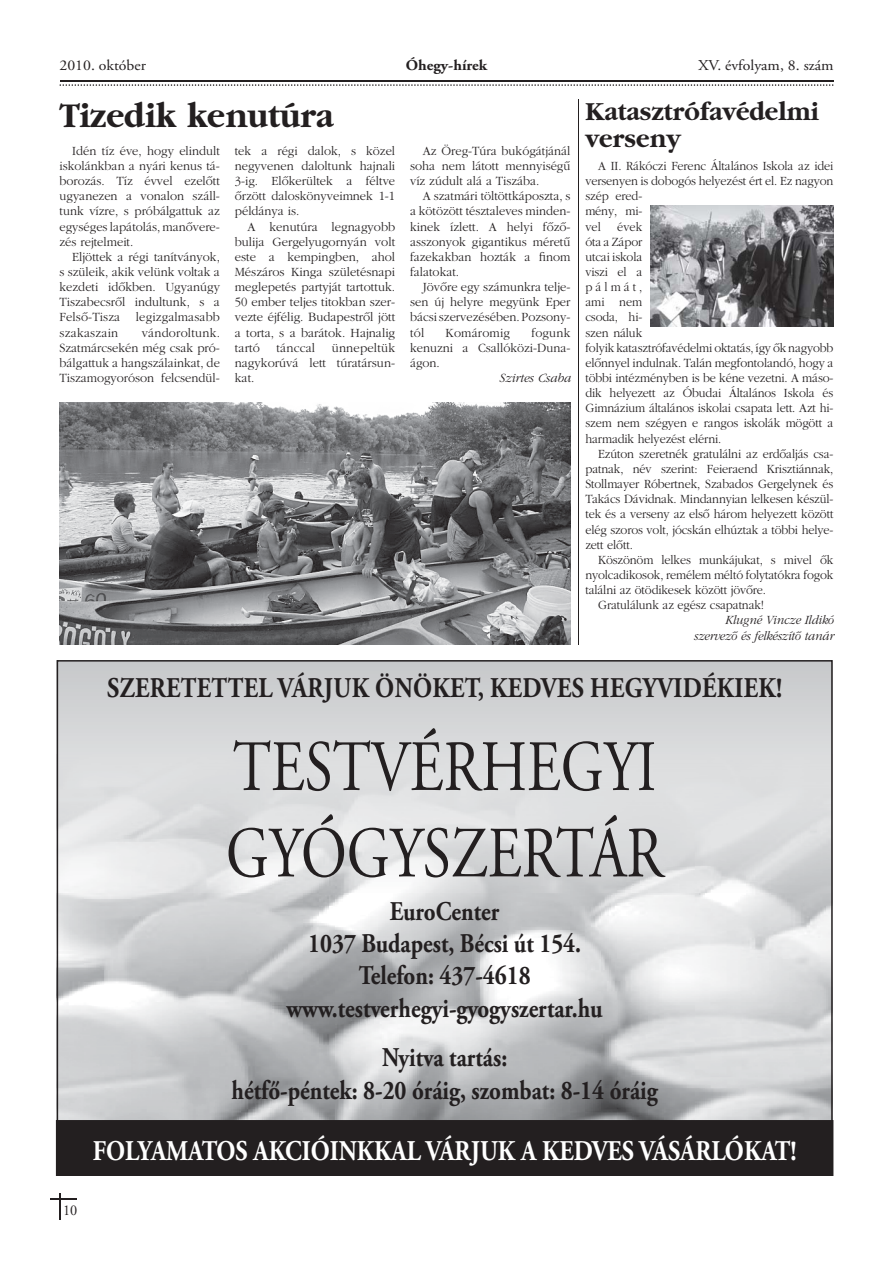
<style>
.page{position:relative;width:893px;height:1263px;background:#fff}
.page>*{position:absolute;margin:0;border:0;box-sizing:border-box;transform-origin:0 0}
.t1{font:72px/86.4px "Adobe Garamond Pro";color:#231f20;scale:.8 1}
.t2{font:36px "Garamond H Bold";color:#231f20;scale:.95 1}
.t3{font:700 28.5px "Adobe Garamond Pro";color:#fff;scale:.85 1}
.t4{font:700 28.5px "Adobe Garamond Pro";letter-spacing:.015em;color:#231f20;scale:.85 1}
.t5{font:700 27px/32.4px "Adobe Garamond Pro";color:#231f20;text-align:center;scale:.85 1}
.t6{font:27px/26.4px "Garamond H Bold";color:#231f20;scale:.95 1}
.t7{font:15px "Adobe Garamond Pro";color:#231f20;scale:1.05 1}
.t8{font:700 15px "Adobe Garamond Pro";color:#231f20;scale:1.05 1}
.t9{font:15px "Adobe Garamond Pro";color:#231f20;scale:.95 1}
.t10{font:13.05px/15.1px "Garamond H Light";letter-spacing:-.01em;color:#231f20;scale:.94 1}
.t11{font:13.05px/15.1px "Garamond H Light";letter-spacing:-.01em;color:#231f20;text-align:justify;scale:.96 1}
.t12{font:13.05px/15.1px "Garamond H Light";letter-spacing:-.01em;color:#231f20;text-align:justify}
.t13{font:italic 13.05px/15.1px "Garamond H Light";letter-spacing:-.01em;color:#231f20;text-align:right;scale:.94 1}
.t14{font:italic 13.05px "Garamond H Light";letter-spacing:-.01em;color:#231f20;scale:.96 1}
.t15{font:13.05px "Garamond H Light";letter-spacing:.015em;color:#231f20;scale:.96 1}
.t16{font:13.05px "Garamond H Light";letter-spacing:.01em;color:#231f20}
</style>
<div class="page">
<svg style="left:60px;top:84px;width:773px;height:2px"></svg>
<hr style="left:60px;top:80px;width:773px;height:2px;background:#231f20">
<svg style="left:59px;top:1193px;width:1px;height:27px"></svg>
<hr style="left:50px;top:1198px;width:27px;height:2px;background:#231f20">
<svg style="left:57px;top:660px;width:776px;height:460px;background:#d0d1d2"></svg>
<div style="left:56px;top:1120px;width:777px;height:56px;background:#231f20"></div>
<img style="left:60px;top:402px;width:510px;height:243px">
<img style="left:651px;top:205px;width:182px;height:122px">
<hr style="left:578px;top:99px;width:1px;height:546px;background:#231f20">
<p class="t7" style="left:60px;top:60px;width:84px">2010. október</p>
<p class="t8" style="left:406px;top:59px;width:79px">Óhegy-hírek</p>
<p class="t7" style="left:698px;top:60px;width:130px">XV. évfolyam, 8. szám</p>
<h2 class="t2" style="left:60px;top:102px;width:290px">Tizedik kenutúra</h2>
<h3 class="t6" style="left:585px;top:101px;width:247px">Katasztrófavédelmi verseny</h3>
<p class="t11" style="left:410px;top:144px;width:169px;text-indent:13px">Az Öreg-Túra bukógátjánál soha nem látott mennyiségû víz zúdult alá a Tiszába.</p>
<p class="t11" style="left:410px;top:189px;width:169px;text-indent:13px">A szatmári töltöttkáposzta, s a kötözött tésztaleves minden&shy;kinek ízlett. A helyi fôzô&shy;asszonyok gigantikus méretû fazekakban hozták a finom falatokat.</p>
<p class="t11" style="left:410px;top:280px;width:169px;text-indent:13px">Jövôre egy számunkra telje&shy;sen új helyre megyünk Eper bácsi szervezésében. Pozsony&shy;tól</p>
<p class="t11" style="left:235px;top:144px;width:169px">tek a régi dalok, s közel negyvenen daloltunk hajnali 3-ig. Elôkerültek a féltve ôrzött daloskönyveimnek 1-1 példánya is.</p>
<p class="t12" style="left:235px;top:220px;width:162px;text-indent:13px">A kenutúra legnagyobb bulija Gergelyugornyán volt este a kempingben, ahol Mészáros Kinga születésnapi meglepetés partyját tartottuk.<br>50 ember teljes titokban szer&shy;vezte éjfélig. Budapestrôl jött a torta, s a barátok. Hajnalig tartó</p>
<p class="t11" style="left:60px;top:144px;width:169px;text-indent:13px">Idén tíz éve, hogy elindult iskolánkban a nyári kenus tá&shy;borozás. Tíz évvel ezelôtt ugyanezen a vonalon száll&shy;tunk vízre, s próbálgattuk az egységes lapátolás, manôvere&shy;zés rejtelmeit.</p>
<p class="t11" style="left:60px;top:250px;width:169px;text-indent:13px">Eljöttek a régi tanítványok, s szüleik, akik velünk voltak a kezdeti idôkben. Ugyanúgy Tiszabecsrôl indultunk, s a Felsô-Tisza legizgalmasabb szakaszain</p>
<p class="t10" style="left:585px;top:159px;width:265px;text-indent:13px">A II. Rákóczi Ferenc Általános Iskola az idei versenyen is dobogós helyezést ért el. Ez nagyon szép ered-<br>mény, mi-<br>vel</p>
<p class="t10" style="left:585px;top:220px;width:265px;text-indent:32px">évek<br>óta a Zápor<br>utcai iskola<br>viszi el a<br>pálmát,<br>ami nem<br>csoda, hi-<br>szen náluk<br>folyik katasztrófavédelmi oktatás, így ôk nagyobb elônnyel indulnak. Talán megfontolandó, hogy a többi intézményben is be kéne vezetni. A máso&shy;dik helyezett az Óbudai Általános Iskola és<br>Gimnázium általános iskolai csapata lett. Azt hi&shy;szem nem szégyen e rangos iskolák mögött a harmadik helyezést elérni.</p>
<p class="t10" style="left:585px;top:447px;width:265px;text-align:justify;text-indent:13px">Ezúton szeretnék gratulálni az erdôaljás csa&shy;patnak, név szerint: Feieraend Krisztiánnak, Stollmayer Róbertnek, Szabados Gergelynek és Takács Dávidnak. Mindannyian lelkesen készül&shy;tek és a verseny az elsô három helyezett között elég szoros volt, jócskán elhúztak a többi helye&shy;zett elôtt.</p>
<p class="t10" style="left:598px;top:553px;width:252px">Köszönöm lelkes munkájukat, s mivel ôk</p>
<p class="t10" style="left:585px;top:568px;width:265px">nyolcadikosok, remélem méltó folytatókra fogok</p>
<p class="t10" style="left:585px;top:583px;width:194px">találni az ötödikesek között jövôre.</p>
<p class="t10" style="left:598px;top:599px;width:178px">Gratulálunk az egész csapatnak!</p>
<p class="t13" style="left:693px;top:614px;width:150px">Klugné Vincze Ildikó szervezô és felkészítô tanár</p>
<p class="t11" style="left:60px;top:326px;width:169px;text-indent:82px">vándoroltunk.<br>Szatmárcsekén még csak pró&shy;bálgattuk a hangszálainkat, de Tiszamogyoróson felcsendül-</p>
<p class="t11" style="left:410px;top:326px;width:169px;text-indent:121px">fogunk kenuzni a Csallóközi-Duna&shy;ágon.</p>
<p class="t14" style="left:499px;top:373px;width:76px">Szirtes Csaba</p>
<p class="t15" style="left:446px;top:327px;width:69px">Komáromig</p>
<p class="t12" style="left:235px;top:341px;width:162px;text-indent:97px">ünnepeltük nagykorúvá lett túratársun&shy;kat.</p>
<p class="t16" style="left:277px;top:342px;width:40px">tánccal</p>
<p class="t9" style="left:63px;top:1205px;width:16px">10</p>
<h3 class="t4" style="left:107px;top:676px;width:796px">SZERETETTEL VÁRJUK ÖNÖKET, KEDVES HEGYVIDÉKIEK!</h3>
<h1 class="t1" style="left:226px;top:730px;width:548px">TESTVÉRHEGYI<br>GYÓGYSZERTÁR</h1>
<h3 class="t5" style="left:287px;top:897px;width:373px">EuroCenter<br>1037 Budapest, Bécsi út 154.<br>Telefon: 437-4618 www.testverhegyi-gyogyszertar.hu</h3>
<h3 class="t5" style="left:232px;top:1043px;width:503px">Nyitva tartás:<br>hétfő-péntek: 8-20 óráig, szombat: 8-14 óráig</h3>
<h3 class="t3" style="left:93px;top:1139px;width:829px">FOLYAMATOS AKCIÓINKKAL VÁRJUK A KEDVES VÁSÁRLÓKAT!</h3>
</div>
